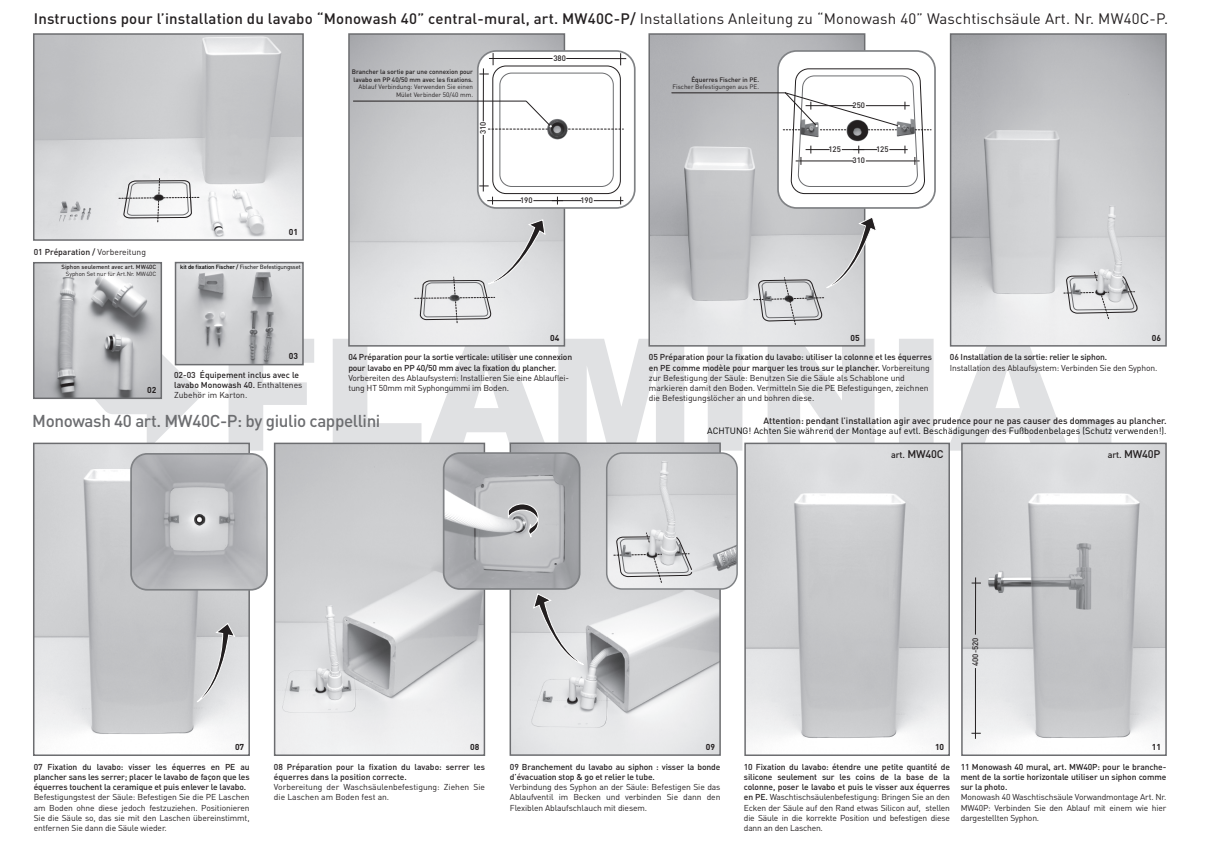
<style>
.page{position:relative;width:1210px;height:842px;background:#fff}
.page>*{position:absolute;margin:0;border:0;box-sizing:border-box;transform-origin:0 0}
.t1{font:500 17px "DIN";letter-spacing:-.025em;color:#6c6d70}
.t2{font:500 15px "DIN";letter-spacing:.015em;color:#231f20}
.t3{font:500 11px "DIN";letter-spacing:-.02em;color:#231f20}
.t4{font:9.1px/10.9px "DIN";color:#000;text-align:right}
.t5{font:8.5px/10.2px "DIN";letter-spacing:-.015em;color:#231f20;text-align:justify}
.t6{font:500 8.5px/10.2px "DIN";letter-spacing:-.01em;color:#231f20}
.t7{font:700 8.5px "DIN";color:#231f20}
.t8{font:500 7.8px "DIN";color:#231f20}
.t9{font:500 6.4px/7.7px "DIN";color:#231f20}
.t10{font:6.4px/7.7px "DIN";color:#231f20;text-align:right}
.t11{font:6px "DIN";letter-spacing:-.025em;color:#000}
.t12{font:500 6px "DIN";color:#231f20}
.t13{font:6px "DIN";color:#231f20}
.s1{font-weight:400}
.s2{font-weight:500}
.s3{font-weight:500;color:#231f20}
.s4{color:#231f20}
.s5{font-size:9px}
</style>
<div class="page">
<div style="left:708px;top:339px;width:34px;height:112px;background:#e0e1e3"></div>
<svg style="left:767px;top:339px;width:107px;height:104px"></svg>
<div style="left:899px;top:339px;width:34px;height:112px;background:#e0e1e3"></div>
<svg style="left:947px;top:339px;width:122px;height:112px"></svg>
<div style="left:1078px;top:419px;width:33px;height:32px;background:#e0e1e3"></div>
<img style="left:964px;top:446px;width:200px;height:306px">
<div style="left:961px;top:443px;width:206px;height:313px;border:2px solid #6c6d70"></div>
<svg style="left:971px;top:667px;width:10px;height:72px"></svg>
<svg style="left:971px;top:577px;width:10px;height:58px"></svg>
<img style="left:747px;top:446px;width:200px;height:296px">
<div style="left:744px;top:443px;width:206px;height:313px;border:2px solid #6c6d70"></div>
<img style="left:512px;top:665px;width:206px;height:88px">
<img style="left:277px;top:446px;width:205px;height:307px">
<svg style="left:333px;top:339px;width:405px;height:326px"></svg>
<img style="left:36px;top:446px;width:211px;height:293px">
<div style="left:33px;top:443px;width:217px;height:313px;border:2px solid #6c6d70"></div>
<svg style="left:91px;top:339px;width:223px;height:364px"></svg>
<img style="left:953px;top:36px;width:211px;height:308px">
<div style="left:950px;top:33px;width:217px;height:314px;border:2px solid #6c6d70"></div>
<svg style="left:1063px;top:272px;width:75px;height:47px"></svg>
<img style="left:651px;top:36px;width:211px;height:308px">
<div style="left:648px;top:33px;width:217px;height:314px;border:2px solid #6c6d70"></div>
<svg style="left:753px;top:216px;width:123px;height:109px"></svg>
<svg style="left:671px;top:49px;width:265px;height:159px"></svg>
<div style="left:348px;top:33px;width:217px;height:314px;border:2px solid #6c6d70"></div>
<svg style="left:414px;top:219px;width:131px;height:104px"></svg>
<svg style="left:353px;top:49px;width:283px;height:159px"></svg>
<img style="left:178px;top:265px;width:123px;height:97px">
<div style="left:175px;top:262px;width:129px;height:103px;border:2px solid #6c6d70"></div>
<img style="left:36px;top:265px;width:123px;height:131px">
<div style="left:33px;top:262px;width:129px;height:137px;border:2px solid #6c6d70"></div>
<img style="left:36px;top:36px;width:265px;height:202px">
<div style="left:33px;top:33px;width:271px;height:208px;border:2px solid #6c6d70"></div>
<svg style="left:119px;top:177px;width:80px;height:45px"></svg>
<h2 class="t2" style="left:34px;top:9px;width:1136px">Instructions pour l’installation du lavabo “Monowash 40” central-mural, art. MW40C-P/ <span class="s1">Installations Anleitung zu “Monowash 40” Waschtischsäule Art. Nr. MW40C-P.</span></h2>
<p class="t6" style="left:34px;top:246px;width:114px">01 Préparation / <span class="s1">Vorbereitung</span></p>
<p class="t12" style="left:62px;top:263px;width:96px">Siphon seulement avec art. MW40C</p>
<p class="t13" style="left:66px;top:270px;width:92px">Syphon Set nur für Art.Nr. MW40C</p>
<p class="t7" style="left:289px;top:226px;width:11px">01</p>
<p class="t11" style="left:180px;top:263px;width:122px"><span class="s2">kit de fixation Fischer /</span> Fischer Befestigungsset</p>
<p class="t7" style="left:147px;top:384px;width:11px">02</p>
<p class="t7" style="left:289px;top:351px;width:11px">03</p>
<p class="t6" style="left:174px;top:369px;width:130px">02-03 Équipement inclus avec le lavabo Monowash 40. <span class="s1">Enthaltenes<br>Zubehör im Karton.</span></p>
<p class="t9" style="left:352px;top:68px;width:123px">Brancher la sortie par une connexion pour lavabo en PP 40/50 mm avec les fixations.</p>
<p class="t10" style="left:359px;top:83px;width:116px">Ablauf Verbindung: Verwenden Sie einen<br>Mület Verbinder 50/40 mm.</p>
<p class="t8" style="left:478px;top:134px;width:14px;rotate:-90deg">310</p>
<p class="t8" style="left:553px;top:53px;width:14px">380</p>
<p class="t8" style="left:520px;top:195px;width:14px">190</p>
<p class="t8" style="left:580px;top:195px;width:14px">190</p>
<p class="t7" style="left:550px;top:332px;width:11px">04</p>
<p class="t6" style="left:348px;top:352px;width:225px">04 Préparation pour la sortie verticale: utiliser une connexion pour lavabo en PP 40/50 mm avec la fixation du plancher.</p>
<p class="t5" style="left:348px;top:372px;width:222px">Vorbereiten des Ablaufsystem: Installieren Sie eine Ablauflei&shy;tung HT 50mm mit Syphongummi im Boden.</p>
<h1 class="t1" style="left:32px;top:410px;width:350px">Monowash 40 art. MW40C-P: by giulio cappellini</h1>
<p class="t9" style="left:691px;top:75px;width:69px">Équerres Fischer in PE.</p>
<p class="t10" style="left:672px;top:83px;width:88px">Fischer Befestigungen aus PE.</p>
<p class="t8" style="left:852px;top:100px;width:14px">250</p>
<p class="t8" style="left:828px;top:144px;width:14px">125</p>
<p class="t8" style="left:876px;top:144px;width:14px">125</p>
<p class="t8" style="left:852px;top:156px;width:14px">310</p>
<p class="t7" style="left:850px;top:332px;width:11px">05</p>
<p class="t7" style="left:1152px;top:332px;width:11px">06</p>
<p class="t5" style="left:649px;top:352px;width:285px;text-align:left"><span class="s2">05 Préparation pour la fixation du lavabo: utiliser la colonne et les équerres en PE comme modèle pour marquer les trous sur le plancher.</span> Vorbereitung zur Befestigung der Säule: Benutzen Sie die Säule als Schablone und markieren damit den Boden. Vermitteln Sie die PE Befestigungen, zeichnen die Befestigungslöcher an und bohren diese.</p>
<p class="t6" style="left:950px;top:352px;width:159px">06 Installation de la sortie: relier le siphon.</p>
<p class="t5" style="left:950px;top:362px;width:209px">Installation des Ablaufsystem: Verbinden Sie den Syphon.</p>
<p class="t4" style="left:707px;top:415px;width:461px"><span class="s3">Attention: pendant l’installation agir avec prudence pour ne pas causer des dommages au plancher.<br></span>ACHTUNG! Achten Sie während der Montage auf evtl. Beschädigungen des Fußbodenbelages (Schutz verwenden!)<span class="s4">.</span></p>
<p class="t3" style="left:891px;top:447px;width:54px"><span class="s5">art.</span> MW40C</p>
<p class="t3" style="left:1108px;top:447px;width:54px"><span class="s5">art.</span> MW40P</p>
<p class="t8" style="left:970px;top:666px;width:30px;rotate:-90deg">400-520</p>
<p class="t7" style="left:235px;top:741px;width:11px">07</p>
<p class="t7" style="left:470px;top:741px;width:11px">08</p>
<p class="t7" style="left:706px;top:741px;width:11px">09</p>
<p class="t6" style="left:34px;top:761px;width:217px;text-align:justify">07 Fixation du lavabo: visser les équerres en PE au plancher sans les serrer; placer le lavabo de façon que les équerres touchent la ceramique et puis enlever le lavabo.</p>
<p class="t5" style="left:34px;top:792px;width:217px">Befestigungstest der Säule: Befestigen Sie die PE Laschen am Boden ohne diese jedoch festzuziehen. Positionieren Sie die Säule so, das sie mit den Laschen übereinstimmt, entfernen Sie dann die Säule wieder.</p>
<p class="t6" style="left:274px;top:761px;width:213px">08 Préparation pour la fixation du lavabo: serrer les équerres dans la position correcte.</p>
<p class="t5" style="left:274px;top:782px;width:213px">Vorbereitung der Waschsäulenbefestigung: Ziehen Sie die Laschen am Boden fest an.</p>
<p class="t6" style="left:510px;top:761px;width:212px">09 Branchement du lavabo au siphon : visser la bonde d’évacuation stop &amp; go et relier le tube.</p>
<p class="t5" style="left:510px;top:782px;width:212px">Verbindung des Syphon an der Säule: Befestigen Sie das Ablaufventil im Becken und verbinden Sie dann den Flexiblen Ablaufschlauch mit diesem.</p>
<p class="t7" style="left:935px;top:741px;width:11px">10</p>
<p class="t5" style="left:744px;top:761px;width:208px"><span class="s2">10 Fixation du lavabo: étendre une petite quantité de silicone seulement sur les coins de la base de la colonne, poser le lavabo et puis le visser aux équerres en PE.</span> Waschtischsäulenbefestigung: Bringen Sie an den Ecken der Säule auf den Rand etwas Silicon auf, stellen die Säule in die korrekte Position und befestigen diese dann an den Laschen.</p>
<p class="t7" style="left:1152px;top:741px;width:11px">11</p>
<p class="t6" style="left:961px;top:761px;width:207px;text-align:justify">11 Monowash 40 mural, art. MW40P: pour le branche&shy;ment de la sortie horizontale utiliser un siphon comme sur la photo.</p>
<p class="t5" style="left:961px;top:792px;width:207px">Monowash 40 Waschtischsäule Vorwandmontage Art. Nr.<br>MW40P: Verbinden Sie den Ablauf mit einem wie hier dargestellten Syphon.</p>
</div>
